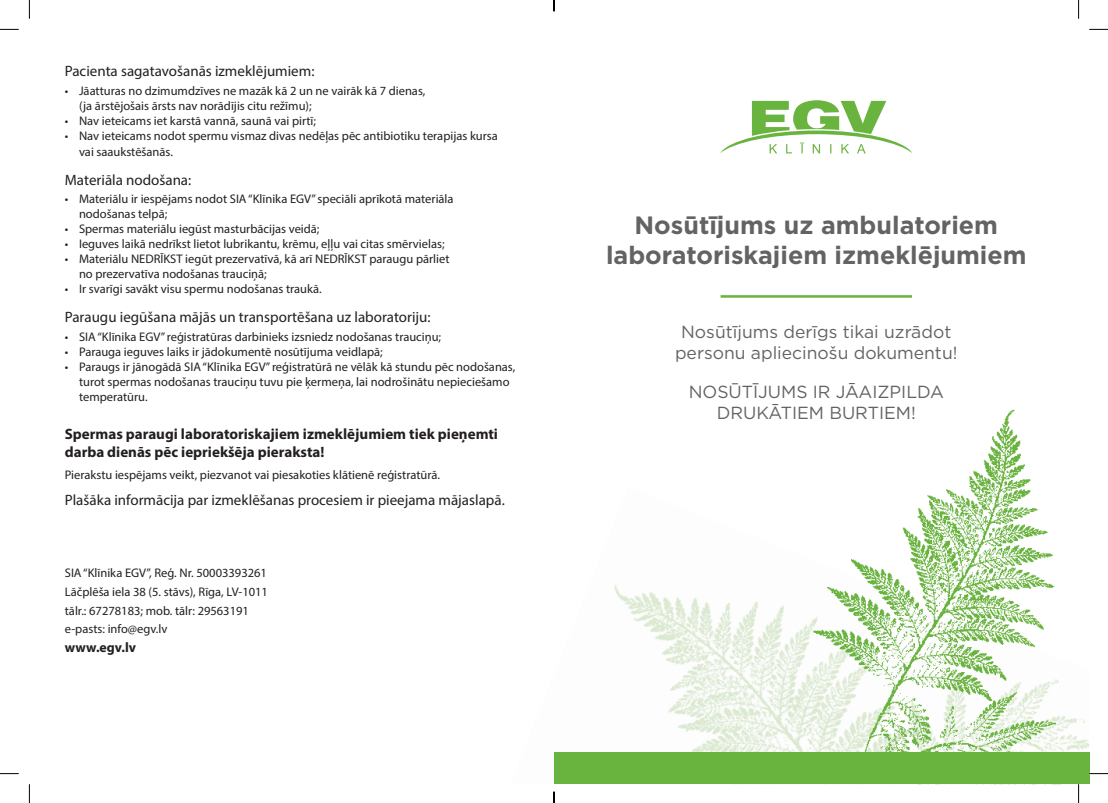
<style>
.page{position:relative;width:1108px;height:803px;background:#fff}
.page>*{position:absolute;margin:0;border:0;box-sizing:border-box;transform-origin:0 0}
.t1{font:700 25px/30px "Gotham";color:#636366;text-align:center}
.t2{font:17.5px/21px "Gotham";color:#636366;text-align:center}
.t3{font:15px "Myriad Pro";color:#231f20}
.t4{font:700 15px/18px "Myriad Pro";color:#231f20}
.t5{font:700 13.75px "Myriad Pro";color:#231f20}
.t6{font:12.5px/15px "Myriad Pro";color:#231f20}
</style>
<div class="page">
<svg style="left:720px;top:100px;width:192px;height:53px"></svg>
<img style="left:614px;top:585px;width:156px;height:167px">
<img style="left:770px;top:409px;width:319px;height:343px">
<div style="left:554px;top:752px;width:535px;height:32px;background:#69b33f"></div>
<hr style="left:720px;top:295px;width:192px;height:3px;background:#69b33f">
<svg style="left:0;top:29px;width:19px;height:1px"></svg>
<svg style="left:1089px;top:29px;width:19px;height:1px"></svg>
<svg style="left:0;top:773px;width:19px;height:1px"></svg>
<svg style="left:1089px;top:773px;width:19px;height:1px"></svg>
<svg style="left:29px;top:0;width:1px;height:19px"></svg>
<svg style="left:29px;top:784px;width:1px;height:19px"></svg>
<svg style="left:1078px;top:0;width:1px;height:19px"></svg>
<svg style="left:1078px;top:784px;width:1px;height:19px"></svg>
<svg style="left:553px;top:0;width:2px;height:11px"></svg>
<svg style="left:553px;top:792px;width:2px;height:11px"></svg>
<p class="t3" style="left:65px;top:62px;width:251px">Pacienta sagatavošanās izmeklējumiem:</p>
<p class="t6" style="left:79px;top:83px;width:348px;text-indent:-14px">• Jāatturas no dzimumdzīves ne mazāk kā 2 un ne vairāk kā 7 dienas, (ja ārstējošais ārsts nav norādījis citu režīmu);</p>
<p class="t6" style="left:65px;top:113px;width:253px">• Nav ieteicams iet karstā vannā, saunā vai pirtī;</p>
<p class="t6" style="left:79px;top:127px;width:420px;line-height:16.5px;text-indent:-14px">• Nav ieteicams nodot spermu vismaz divas nedēļas pēc antibiotiku terapijas kursa vai saaukstēšanās.</p>
<p class="t3" style="left:65px;top:170px;width:128px">Materiāla nodošana:</p>
<p class="t6" style="left:79px;top:191px;width:376px;text-indent:-14px">• Materiālu ir iespējams nodot SIA “Klīnika EGV” speciāli aprīkotā materiāla nodošanas telpā;</p>
<p class="t6" style="left:65px;top:221px;width:256px">• Spermas materiālu iegūst masturbācijas veidā;</p>
<p class="t6" style="left:65px;top:236px;width:381px">• Ieguves laikā nedrīkst lietot lubrikantu, krēmu, eļļu vai citas smērvielas;</p>
<p class="t6" style="left:79px;top:251px;width:372px;text-indent:-14px">• Materiālu NEDRĪKST iegūt prezervatīvā, kā arī NEDRĪKST paraugu pārliet no prezervatīva nodošanas trauciņā;</p>
<p class="t6" style="left:65px;top:281px;width:258px">• Ir svarīgi savākt visu spermu nodošanas traukā.</p>
<p class="t3" style="left:65px;top:308px;width:367px">Paraugu iegūšana mājās un transportēšana uz laboratoriju:</p>
<p class="t6" style="left:65px;top:329px;width:378px">• SIA “Klīnika EGV” reģistratūras darbinieks izsniedz nodošanas trauciņu;</p>
<p class="t6" style="left:65px;top:344px;width:319px">• Parauga ieguves laiks ir jādokumentē nosūtījuma veidlapā;</p>
<p class="t6" style="left:79px;top:359px;width:438px;text-indent:-14px">• Paraugs ir jānogādā SIA “Klīnika EGV” reģistratūrā ne vēlāk kā stundu pēc nodošanas, turot spermas nodošanas trauciņu tuvu pie ķermeņa, lai nodrošinātu nepieciešamo temperatūru.</p>
<p class="t4" style="left:65px;top:425px;width:435px">Spermas paraugi laboratoriskajiem izmeklējumiem tiek pieņemti darba dienās pēc iepriekšēja pieraksta!</p>
<p class="t6" style="left:65px;top:467px;width:377px">Pierakstu iespējams veikt, piezvanot vai piesakoties klātienē reģistratūrā.</p>
<p class="t3" style="left:65px;top:490px;width:441px">Plašāka informācija par izmeklēšanas procesiem ir pieejama mājaslapā.</p>
<p class="t6" style="left:65px;top:564px;width:205px;line-height:18.5px">SIA “Klīnika EGV”, Reģ. Nr. 50003393261<br>Lāčplēša iela 38 (5. stāvs), Rīga, LV-1011 tālr.: 67278183; mob. tālr: 29563191 e-pasts: info@egv.lv</p>
<p class="t5" style="left:65px;top:638px;width:73px">www.egv.lv</p>
<h1 class="t1" style="left:606px;top:210px;width:422px">Nosūtījums uz ambulatoriem laboratoriskajiem izmeklējumiem</h1>
<h2 class="t2" style="left:675px;top:321px;width:284px">Nosūtījums derīgs tikai uzrādot personu apliecinošu dokumentu!</h2>
<h2 class="t2" style="left:688px;top:380px;width:257px">NOSŪTĪJUMS IR JĀAIZPILDA<br>DRUKĀTIEM BURTIEM!</h2>
</div>
